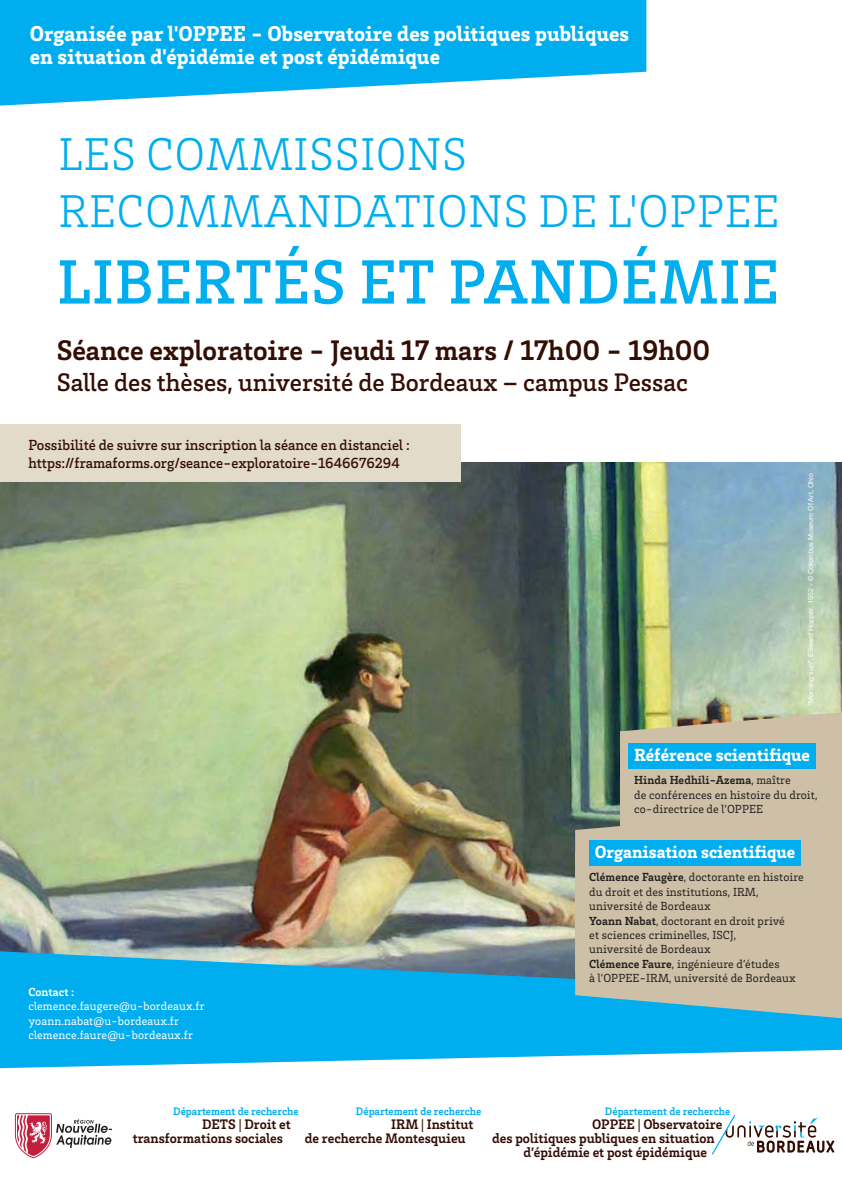
<style>
.page{position:relative;width:842px;height:1191px;background:#fff}
.page>*{position:absolute;margin:0;border:0;box-sizing:border-box;transform-origin:0 0}
.t1{font:500 64px "Brix Slab";letter-spacing:.015em;color:#00aeef}
.t2{font:300 47px/56.4px "Brix Slab";letter-spacing:.015em;color:#00aeef}
.t3{font:700 29px "Brix Slab";color:#340d03}
.t4{font:500 26px "Brix Slab";color:#340d03}
.t5{font:900 22px/23px "Brix Slab";letter-spacing:.005em;color:#fff}
.t6{font:900 18px "Brix Slab";color:#fff}
.t7{font:500 15px/18px "Brix Slab";color:#340d03}
.t8{font:700 14.1px/13.6px "Brix Slab";color:#340d03}
.t9{font:12px/14.4px "Brix Slab";letter-spacing:.01em;color:#231f20}
.t10{font:12px/14.4px "Brix Slab";letter-spacing:.01em;color:#fff}
.t11{font:700 12px "Brix Slab";letter-spacing:.01em;color:#fff}
.t12{font:700 11.1px "Brix Slab";color:#00aeef}
.t13{font:7px "Arial";letter-spacing:.01em;color:#fff}
.s1{font-weight:700}
</style>
<div class="page">
<img style="left:0;top:463px;width:842px;height:488px">
<svg style="left:0;top:951px;width:842px;height:98px;background:#12abe4"></svg>
<svg style="left:0;top:0;width:646px;height:106px;fill:#00aeef"></svg>
<svg style="left:0;top:1049px;width:842px;height:110px"></svg>
<div style="left:0;top:424px;width:461px;height:58px;background:#e3dbc9"></div>
<svg style="left:15px;top:1113px;width:97px;height:45px"></svg>
<svg style="left:712px;top:1115px;width:122px;height:39px"></svg>
<svg style="left:620px;top:712px;width:222px;height:94px;background:#c1b99f"></svg>
<div style="left:628px;top:742px;width:187px;height:26px;background:#00aeef"></div>
<svg style="left:575px;top:806px;width:267px;height:45px;background:#c2b9a1"></svg>
<svg style="left:575px;top:851px;width:267px;height:167px;background:#bdbeac"></svg>
<div style="left:589px;top:840px;width:212px;height:25px;background:#00aeef"></div>
<h3 class="t5" style="left:30px;top:21px;width:601px">Organisée par l'OPPEE - Observatoire des politiques publiques en situation d'épidémie et post épidémique</h3>
<h2 class="t2" style="left:58px;top:125px;width:722px">LES COMMISSIONS<br>RECOMMANDATIONS DE L'OPPEE</h2>
<h1 class="t1" style="left:57px;top:240px;width:723px">LIBERTÉS ET PANDÉMIE</h1>
<h3 class="t3" style="left:57px;top:331px;width:655px">Séance exploratoire - Jeudi 17 mars / 17h00 - 19h00</h3>
<h3 class="t4" style="left:57px;top:365px;width:633px">Salle des thèses, université de Bordeaux – campus Pessac</h3>
<p class="t7" style="left:28px;top:435px;width:383px">Possibilité de suivre sur inscription la séance en distanciel : https://framaforms.org/seance-exploratoire-1646676294</p>
<p class="t11" style="left:28px;top:983px;width:48px">Contact :</p>
<p class="t10" style="left:28px;top:998px;width:178px">clemence.faugere@u-bordeaux.fr yoann.nabat@u-bordeaux.fr clemence.faure@u-bordeaux.fr</p>
<p class="t13" style="left:806px;top:705px;width:233px;rotate:-90deg">"Morning sun", Edward Hopper, 1952 - © Columbus Museum Of Art, Ohio</p>
<h3 class="t6" style="left:634px;top:743px;width:177px">Référence scientifique</h3>
<p class="t9" style="left:634px;top:772px;width:185px"><span class="s1">Hinda Hedhili-Azema</span>, maître<br>de conférences en histoire du droit, co-directrice de l’OPPEE</p>
<h3 class="t6" style="left:595px;top:840px;width:202px">Organisation scientifique</h3>
<p class="t9" style="left:589px;top:869px;width:216px"><span class="s1">Clémence Faugère</span>, doctorante en histoire du droit et des institutions, IRM, université de Bordeaux<br><span class="s1">Yoann Nabat</span>, doctorant en droit privé<br>et sciences criminelles, ISCJ,<br>université de Bordeaux<br><span class="s1">Clémence Faure</span>, ingénieure d’études<br>à l’OPPEE-IRM, université de Bordeaux</p>
<p class="t12" style="left:173px;top:1104px;width:127px">Département de recherche</p>
<p class="t8" style="left:133px;top:1117px;width:159px;text-indent:69px">DETS | Droit et transformations sociales</p>
<p class="t12" style="left:356px;top:1104px;width:127px">Département de recherche</p>
<p class="t8" style="left:305px;top:1117px;width:170px;text-indent:86px">IRM | Institut de recherche Montesquieu</p>
<p class="t12" style="left:605px;top:1104px;width:127px">Département de recherche</p>
<p class="t8" style="left:592px;top:1117px;width:132px">OPPEE | Observatoire</p>
<p class="t8" style="left:492px;top:1130px;width:224px">des politiques publiques en situation</p>
<p class="t8" style="left:524px;top:1144px;width:185px">d’épidémie et post épidémique</p>
</div>
